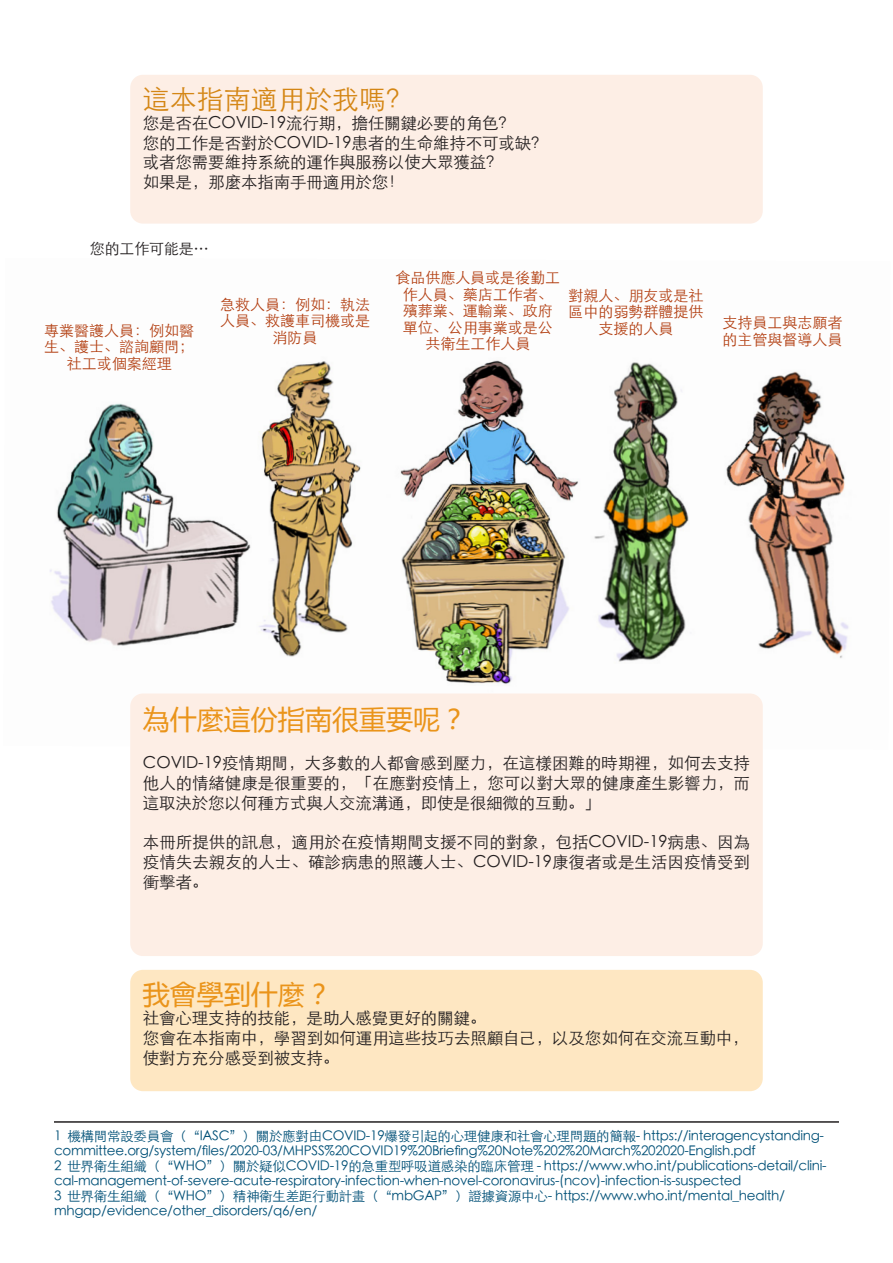
<style>
.page{position:relative;width:893px;height:1263px;background:#fff}
.page>*{position:absolute;margin:0;border:0;box-sizing:border-box;transform-origin:0 0}
.t1{font:27px "Microsoft Ya Hei";color:#ea941a}
.t2{font:300 27px "ST Heiti SC";color:#d48615}
.open10{font:300 16.5px/19.8px "ST Heiti SC";letter-spacing:-.01em;color:#231f20;text-align:justify}
.t3{font:300 15px/16.5px "ST Heiti SC";color:#b34013;text-align:center}
.open10-2{font:300 15px "ST Heiti SC";letter-spacing:-.01em;color:#231f20}
.t4{font:300 13.5px/15px "ST Heiti SC";letter-spacing:-.02em;color:#005077}
</style>
<div class="page">
<img style="left:50px;top:360px;width:799px;height:326px">
<div style="left:130px;top:693px;width:633px;height:263px;background:#fdeee5;border-radius:13px"></div>
<hr style="left:54px;top:1121px;width:785px;height:2px;background:#231f20">
<div style="left:130px;top:970px;width:633px;height:121px;background:#fee7c2;border-radius:13px"></div>
<div style="left:130px;top:75px;width:633px;height:149px;background:#fdeee5;border-radius:13px"></div>
<p class="t2" style="left:143px;top:76px;width:271px">這本指南適用於我嗎？</p>
<p class="open10" style="left:143px;top:111px;width:373px">您是否在COVID-19流行期，擔任關鍵必要的角色？</p>
<p class="open10" style="left:143px;top:131px;width:406px">您的工作是否對於COVID-19患者的生命維持不可或缺？</p>
<p class="open10" style="left:143px;top:151px;width:361px">或者您需要維持系統的運作與服務以使大眾獲益？</p>
<p class="open10" style="left:143px;top:171px;width:263px">如果是，那麼本指南手冊適用於您！</p>
<p class="open10-2" style="left:90px;top:236px;width:120px">您的工作可能是…</p>
<p class="t3" style="left:44px;top:321px;width:152px">專業醫護人員：例如醫生、護士、諮詢顧問；社工或個案經理</p>
<p class="t3" style="left:220px;top:295px;width:151px">急救人員：例如：執法人員、救護車司機或是消防員</p>
<p class="t3" style="left:395px;top:268px;width:166px">食品供應人員或是後勤工作人員、藥店工作者、殯葬業、運輸業、政府單位、公用事業或是公共衛生工作人員</p>
<p class="t3" style="left:568px;top:286px;width:136px">對親人、朋友或是社區中的弱勢群體提供支援的人員</p>
<p class="t3" style="left:722px;top:313px;width:121px;text-align:left">支持員工與志願者的主管與督導人員</p>
<p class="t1" style="left:143px;top:701px;width:325px">為什麼這份指南很重要呢？</p>
<p class="open10" style="left:143px;top:751px;width:609px">COVID-19疫情期間，大多數的人都會感到壓力，在這樣困難的時期裡，如何去支持他人的情緒健康是很重要的，「在應對疫情上，您可以對大眾的健康產生影響力，而這取決於您以何種方式與人交流溝通，即使是很細微的互動。」</p>
<p class="open10" style="left:143px;top:830px;width:609px">本冊所提供的訊息，適用於在疫情期間支援不同的對象，包括COVID-19病患、因為疫情失去親友的人士、確診病患的照護人士、COVID-19康復者或是生活因疫情受到衝擊者。</p>
<p class="t1" style="left:143px;top:976px;width:190px">我會學到什麼？</p>
<p class="open10" style="left:143px;top:1006px;width:345px">社會心理支持的技能，是助人感覺更好的關鍵。</p>
<p class="open10" style="left:143px;top:1026px;width:607px">您會在本指南中，學習到如何運用這些技巧去照顧自己，以及您如何在交流互動中，使對方充分感受到被支持。</p>
<p class="t4" style="left:54px;top:1127px;width:771px">1 機構間常設委員會（“IASC”）關於應對由COVID-19爆發引起的心理健康和社會心理問題的簡報- https://interagencystanding&shy;committee.org/system/files/2020-03/MHPSS%20COVID19%20Briefing%20Note%202%20March%202020-English.pdf</p>
<p class="t4" style="left:54px;top:1157px;width:774px">2 世界衛生組織（“WHO”）關於疑似COVID-19的急重型呼吸道感染的臨床管理 - https://www.who.int/publications-detail/clini&shy;cal-management-of-severe-acute-respiratory-infection-when-novel-coronavirus-(ncov)-infection-is-suspected</p>
<p class="t4" style="left:54px;top:1187px;width:732px">3 世界衛生組織（“WHO”）精神衛生差距行動計畫（“mbGAP”）證據資源中心- https://www.who.int/mental_health/ mhgap/evidence/other_disorders/q6/en/</p>
</div>
